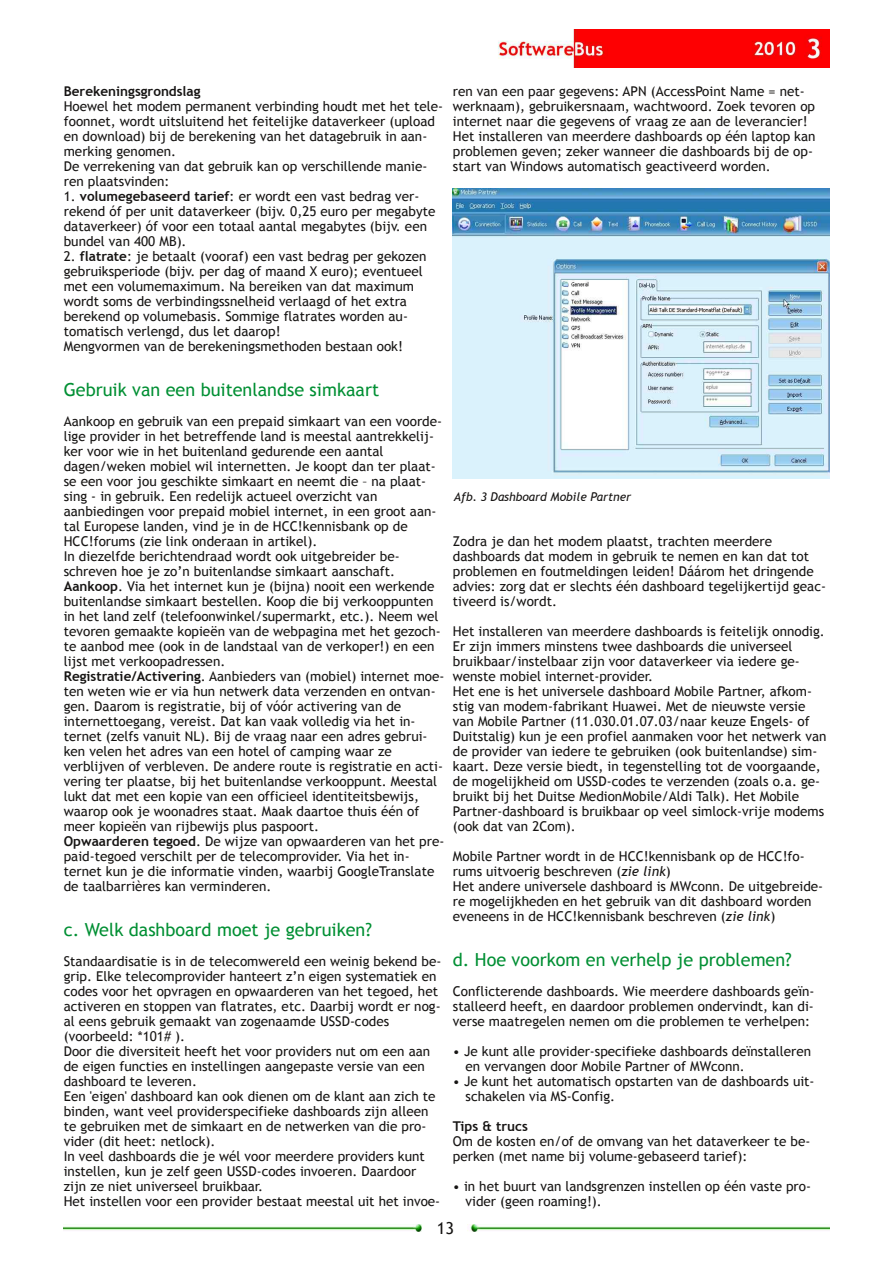
<style>
.page{position:relative;width:893px;height:1263px;background:#fff}
.page>*{position:absolute;margin:0;border:0;box-sizing:border-box;transform-origin:0 0}
.t1{font:18px "Trebuchet MS";color:#008f33}
.t2{font:16.5px "Trebuchet MS";color:#161413}
.t3{font:13.5px/15px "Trebuchet MS";color:#161413}
.t4{font:700 13.5px "Trebuchet MS";color:#161413}
.t5{font:italic 12px "Trebuchet MS";color:#161413}
.s1{font-weight:700}
.s2{font-style:italic}
</style>
<div class="page">
<img style="left:498px;top:30px;width:331px;height:38px">
<img style="left:64px;top:1225px;width:358px;height:6px">
<img style="left:470px;top:1225px;width:359px;height:6px">
<img style="left:453px;top:189px;width:376px;height:289px">
<p class="t4" style="left:64px;top:83px;width:138px">Berekeningsgrondslag</p>
<p class="t3" style="left:64px;top:99px;width:381px">Hoewel het modem permanent verbinding houdt met het tele‐ foonnet, wordt uitsluitend het feitelijke dataverkeer (upload en download) bij de berekening van het datagebruik in aan‐ merking genomen.<br>De verrekening van dat gebruik kan op verschillende manie‐ ren plaatsvinden:</p>
<p class="t3" style="left:64px;top:189px;width:373px">1. <span class="s1">volumegebaseerd tarief</span>: er wordt een vast bedrag ver‐ rekend óf per unit dataverkeer (bijv. 0,25 euro per megabyte dataverkeer) óf voor een totaal aantal megabytes (bijv. een bundel van 400 MB).</p>
<p class="t3" style="left:64px;top:249px;width:364px">2. <span class="s1">flatrate</span>: je betaalt (vooraf) een vast bedrag per gekozen gebruiksperiode (bijv. per dag of maand X euro); eventueel met een volumemaximum. Na bereiken van dat maximum wordt soms de verbindingssnelheid verlaagd of het extra berekend op volumebasis. Sommige flatrates worden au‐ tomatisch verlengd, dus let daarop!<br>Mengvormen van de berekeningsmethoden bestaan ook!</p>
<h1 class="t1" style="left:64px;top:379px;width:317px">Gebruik van een buitenlandse simkaart</h1>
<p class="t3" style="left:64px;top:414px;width:382px">Aankoop en gebruik van een prepaid simkaart van een voorde‐ lige provider in het betreffende land is meestal aantrekkelij‐ ker voor wie in het buitenland gedurende een aantal dagen/weken mobiel wil internetten. Je koopt dan ter plaat‐ se een voor jou geschikte simkaart en neemt die – na plaat‐ sing ‐ in gebruik. Een redelijk actueel overzicht van aanbiedingen voor prepaid mobiel internet, in een groot aan‐ tal Europese landen, vind je in de HCC!kennisbank op de HCC!forums (zie link onderaan in artikel).<br>In diezelfde berichtendraad wordt ook uitgebreider be‐ schreven hoe je zo’n buitenlandse simkaart aanschaft.<br><span class="s1">Aankoop</span>. Via het internet kun je (bijna) nooit een werkende buitenlandse simkaart bestellen. Koop die bij verkooppunten in het land zelf (telefoonwinkel/supermarkt, etc.). Neem wel tevoren gemaakte kopieën van de webpagina met het gezoch‐ te aanbod mee (ook in de landstaal van de verkoper!) en een lijst met verkoopadressen.<br><span class="s1">Registratie/Activering</span>. Aanbieders van (mobiel) internet moe‐ ten weten wie er via hun netwerk data verzenden en ontvan‐ gen. Daarom is registratie, bij of vóór activering van de internettoegang, vereist. Dat kan vaak volledig via het in‐ ternet (zelfs vanuit NL). Bij de vraag naar een adres gebrui‐ ken velen het adres van een hotel of camping waar ze verblijven of verbleven. De andere route is registratie en acti‐ vering ter plaatse, bij het buitenlandse verkooppunt. Meestal lukt dat met een kopie van een officieel identiteitsbewijs, waarop ook je woonadres staat. Maak daartoe thuis één of meer kopieën van rijbewijs plus paspoort.<br><span class="s1">Opwaarderen tegoed</span>. De wijze van opwaarderen van het pre‐ paid‐tegoed verschilt per de telecomprovider. Via het in‐ ternet kun je die informatie vinden, waarbij GoogleTranslate de taalbarrières kan verminderen.</p>
<h1 class="t1" style="left:64px;top:919px;width:310px">c. Welk dashboard moet je gebruiken?</h1>
<p class="t3" style="left:64px;top:954px;width:379px">Standaardisatie is in de telecomwereld een weinig bekend be‐ grip. Elke telecomprovider hanteert z’n eigen systematiek en codes voor het opvragen en opwaarderen van het tegoed, het activeren en stoppen van flatrates, etc. Daarbij wordt er nog‐ al eens gebruik gemaakt van zogenaamde USSD‐codes (voorbeeld: *101# ).<br>Door die diversiteit heeft het voor providers nut om een aan de eigen functies en instellingen aangepaste versie van een dashboard te leveren.<br>Een 'eigen' dashboard kan ook dienen om de klant aan zich te binden, want veel providerspecifieke dashboards zijn alleen te gebruiken met de simkaart en de netwerken van die pro‐ vider (dit heet: netlock).<br>In veel dashboards die je wél voor meerdere providers kunt instellen, kun je zelf geen USSD‐codes invoeren. Daardoor zijn ze niet universeel bruikbaar.<br>Het instellen voor een provider bestaat meestal uit het invoe‐</p>
<p class="t3" style="left:453px;top:84px;width:364px">ren van een paar gegevens: APN (AccessPoint Name = net‐ werknaam), gebruikersnaam, wachtwoord. Zoek tevoren op internet naar die gegevens of vraag ze aan de leverancier!<br>Het installeren van meerdere dashboards op één laptop kan problemen geven; zeker wanneer die dashboards bij de op‐ start van Windows automatisch geactiveerd worden.</p>
<p class="t5" style="left:454px;top:490px;width:179px">Afb. 3 Dashboard Mobile Partner</p>
<p class="t3" style="left:453px;top:534px;width:375px">Zodra je dan het modem plaatst, trachten meerdere dashboards dat modem in gebruik te nemen en kan dat tot problemen en foutmeldingen leiden! Dáárom het dringende advies: zorg dat er slechts één dashboard tegelijkertijd geac‐ tiveerd is/wordt.</p>
<p class="t3" style="left:453px;top:624px;width:375px">Het installeren van meerdere dashboards is feitelijk onnodig.<br>Er zijn immers minstens twee dashboards die universeel bruikbaar/instelbaar zijn voor dataverkeer via iedere ge‐ wenste mobiel internet‐provider.<br>Het ene is het universele dashboard Mobile Partner, afkom‐ stig van modem‐fabrikant Huawei. Met de nieuwste versie van Mobile Partner (11.030.01.07.03/naar keuze Engels‐ of Duitstalig) kun je een profiel aanmaken voor het netwerk van de provider van iedere te gebruiken (ook buitenlandse) sim‐ kaart. Deze versie biedt, in tegenstelling tot de voorgaande, de mogelijkheid om USSD‐codes te verzenden (zoals o.a. ge‐ bruikt bij het Duitse MedionMobile/Aldi Talk). Het Mobile Partner‐dashboard is bruikbaar op veel simlock‐vrije modems (ook dat van 2Com).</p>
<p class="t3" style="left:453px;top:849px;width:372px">Mobile Partner wordt in de HCC!kennisbank op de HCC!fo‐ rums uitvoerig beschreven (<span class="s2">zie link</span>)<br>Het andere universele dashboard is MWconn. De uitgebreide‐ re mogelijkheden en het gebruik van dit dashboard worden eveneens in de HCC!kennisbank beschreven (<span class="s2">zie link</span>)</p>
<h1 class="t1" style="left:453px;top:949px;width:340px">d. Hoe voorkom en verhelp je problemen?</h1>
<p class="t3" style="left:453px;top:984px;width:363px;text-align:justify">Conflicterende dashboards. Wie meerdere dashboards geïn‐ stalleerd heeft, en daardoor problemen ondervindt, kan di‐ verse maatregelen nemen om die problemen te verhelpen:</p>
<p class="t3" style="left:466px;top:1044px;width:347px;text-indent:-13px">• Je kunt alle provider‐specifieke dashboards deïnstalleren en vervangen door Mobile Partner of MWconn.</p>
<p class="t3" style="left:466px;top:1074px;width:350px;text-indent:-13px">• Je kunt het automatisch opstarten van de dashboards uit‐ schakelen via MS‐Config.</p>
<p class="t4" style="left:453px;top:1118px;width:76px">Tips &amp; trucs</p>
<p class="t3" style="left:453px;top:1134px;width:359px">Om de kosten en/of de omvang van het dataverkeer te be‐ perken (met name bij volume‐gebaseerd tarief):</p>
<p class="t3" style="left:466px;top:1179px;width:347px;text-indent:-13px">• in het buurt van landsgrenzen instellen op één vaste pro‐ vider (geen roaming!).</p>
<p class="t2" style="left:437px;top:1219px;width:19px">13</p>
</div>
